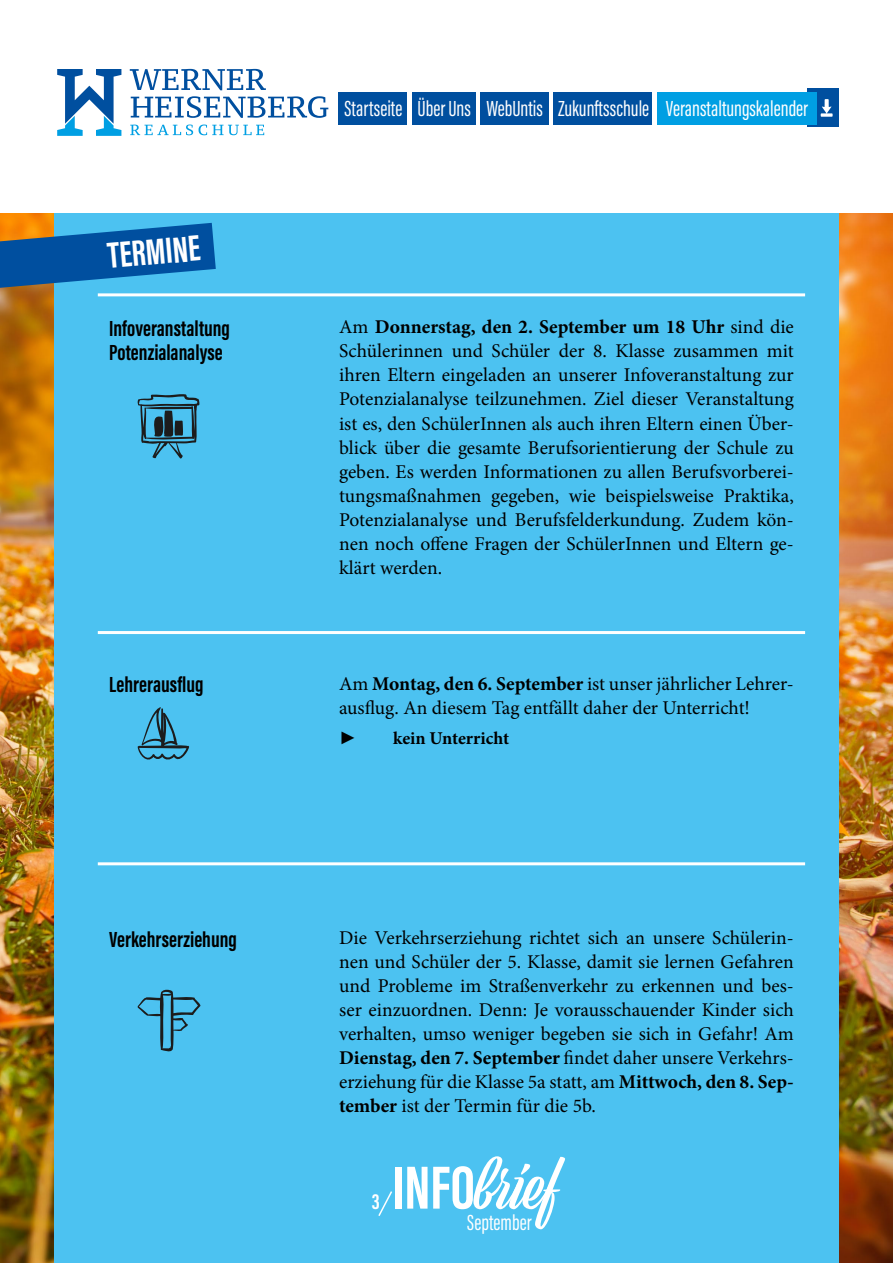
<style>
.page{position:relative;width:893px;height:1263px;background:#fff}
.page>*{position:absolute;margin:0;border:0;box-sizing:border-box;transform-origin:0 0}
.t1{font:62.7px "Viktor Script";color:#fff}
.t2{font:700 37.5px "Acumin Pro Extra Cond";color:#fff}
.t3{font:22.5px "Acumin Pro Extra Cond";color:#fff}
.t4{font:700 22.5px/24px "Acumin Pro Extra Cond";color:#000}
.t5{font:700 22.5px "Acumin Pro Extra Cond";color:#fff}
.t6{font:19.5px/24px "Minion Pro";color:#000;text-align:justify}
.t7{font:700 18px "Minion Pro";color:#000}
.t8{font:700 18px "Arial";color:#000}
.s1{font-weight:700}
.s2{font-family:"Acumin Pro Extra Cond";font-weight:700}
</style>
<div class="page">
<img style="left:0;top:213px;width:893px;height:1050px">
<div style="left:54px;top:197px;width:785px;height:1066px;background:#4cc2f1"></div>
<svg style="left:0;top:223px;width:216px;height:65px"></svg>
<div style="left:0;top:0;width:893px;height:213px;background:#fff"></div>
<hr style="left:98px;top:631px;width:707px;height:3px;background:#fff">
<hr style="left:98px;top:862px;width:707px;height:3px;background:#fff">
<svg style="left:138px;top:990px;width:63px;height:62px"></svg>
<svg style="left:138px;top:394px;width:61px;height:65px"></svg>
<svg style="left:138px;top:707px;width:51px;height:53px"></svg>
<hr style="left:98px;top:293px;width:707px;height:3px;background:#fff">
<svg style="left:378px;top:1191px;width:14px;height:25px"></svg>
<svg style="left:130px;top:69px;width:136px;height:21px"></svg>
<svg style="left:131px;top:96px;width:197px;height:22px"></svg>
<svg style="left:130px;top:125px;width:63px;height:10px"></svg>
<svg style="left:199px;top:125px;width:65px;height:10px"></svg>
<svg style="left:57px;top:69px;width:64px;height:67px"></svg>
<div style="left:339px;top:92px;width:68px;height:32px;background:#004f9f"></div>
<div style="left:481px;top:92px;width:68px;height:32px;background:#004f9f"></div>
<div style="left:412px;top:92px;width:64px;height:32px;background:#004f9f"></div>
<div style="left:553px;top:92px;width:99px;height:32px;background:#004f9f"></div>
<div style="left:808px;top:89px;width:31px;height:38px;background:#004f9f"></div>
<svg style="left:821px;top:99px;width:12px;height:18px"></svg>
<div style="left:657px;top:92px;width:159px;height:32px;background:#009fe3"></div>
<p class="t3" style="left:344px;top:95px;width:465px">Startseite Über Uns WebUntis Zukunftsschule Veranstaltungskalender</p>
<h2 class="t2" style="left:106px;top:233px;width:94px;rotate:-5deg">TERMINE</h2>
<p class="t4" style="left:109px;top:316px;width:122px">Infoveranstaltung<br>Potenzialanalyse</p>
<p class="t6" style="left:339px;top:315px;width:456px">Am <span class="s1">Donnerstag, den 2. September um 18 Uhr</span> sind die Schülerinnen und Schüler der 8. Klasse zusammen mit ihren Eltern eingeladen an unserer Infoveranstaltung zur Potenzialanalyse teilzunehmen. Ziel dieser Veranstaltung ist es, den SchülerInnen als auch ihren Eltern einen Über&shy;blick über die gesamte Berufsorientierung der Schule zu geben. Es werden Informationen zu allen Berufsvorberei&shy;tungsmaßnahmen gegeben, wie beispielsweise Praktika, Potenzialanalyse und Berufsfelderkundung. Zudem kön&shy;nen noch offene Fragen der SchülerInnen und Eltern ge&shy;klärt werden.</p>
<p class="t4" style="left:109px;top:672px;width:96px">Lehrerausflug</p>
<p class="t6" style="left:339px;top:671px;width:456px">Am <span class="s1">Montag, den 6. September</span> ist unser jährlicher Lehrer&shy;ausflug. An diesem Tag entfällt daher der Unterricht!</p>
<p class="t8" style="left:339px;top:725px;width:19px">►</p>
<p class="t7" style="left:393px;top:725px;width:118px">kein Unterricht</p>
<p class="t4" style="left:109px;top:927px;width:129px">Verkehrserziehung</p>
<p class="t6" style="left:339px;top:926px;width:456px">Die Verkehrserziehung richtet sich an unsere Schülerin&shy;nen und Schüler der 5. Klasse, damit sie lernen Gefahren und Probleme im Straßenverkehr zu erkennen und bes&shy;ser einzuordnen. Denn: Je vorausschauender Kinder sich verhalten, umso weniger begeben sie sich in Gefahr! Am <span class="s1">Dienstag, den 7. September</span> findet daher unsere Verkehrs&shy;erziehung für die Klasse 5a statt, am <span class="s1">Mittwoch, den 8. Sep&shy;tember</span> ist der Termin für die 5b.</p>
<p class="t5" style="left:372px;top:1188px;width:9px">3</p>
<h1 class="t1" style="left:392px;top:1150px;width:167px"><span class="s2">INFO</span>brief</h1>
<p class="t3" style="left:467px;top:1209px;width:66px">September</p>
</div>
